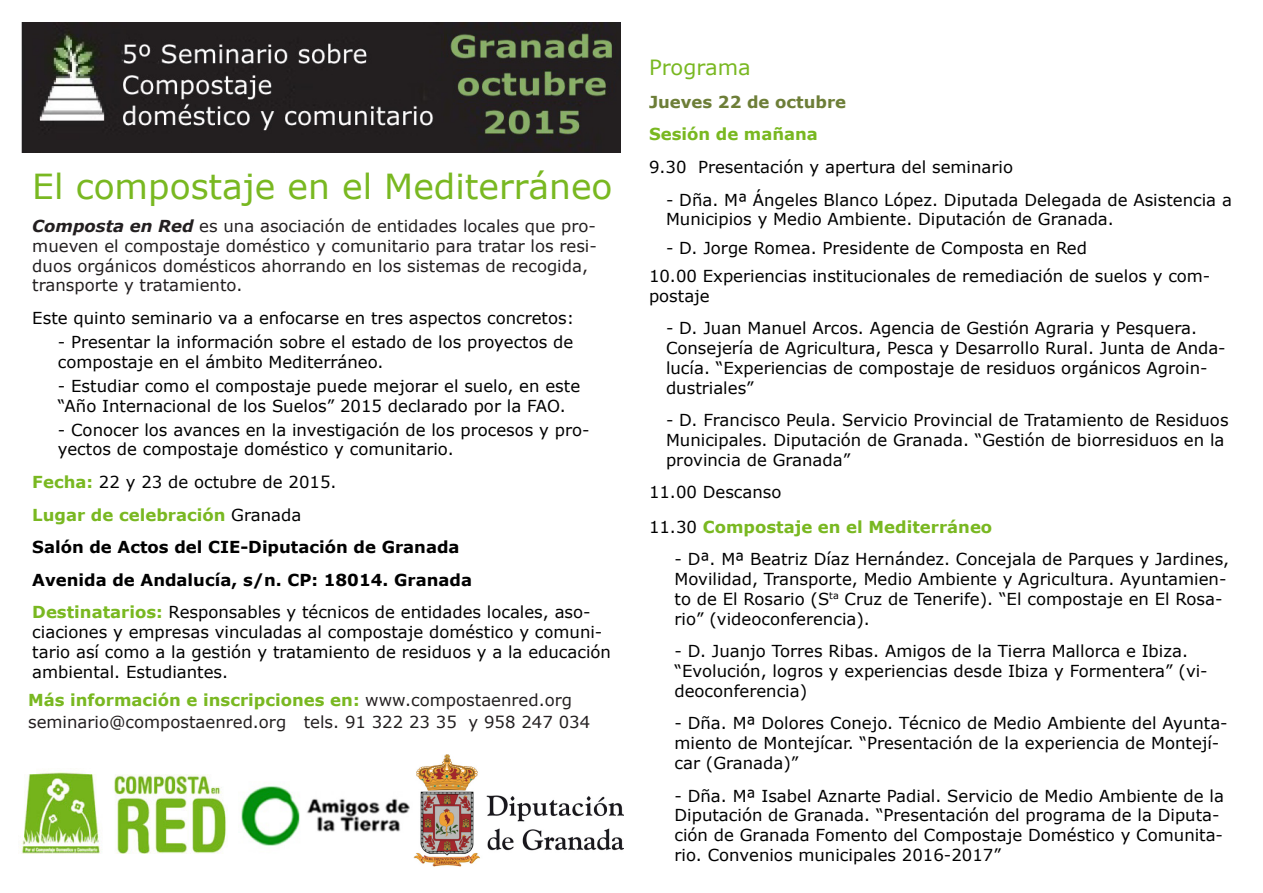
<style>
.page{position:relative;width:1263px;height:893px;background:#fff}
.page>*{position:absolute;margin:0;border:0;box-sizing:border-box;transform-origin:0 0}
.t1{font:34.5px "Verdana";color:#79b821}
.t2{font:21px "Verdana";color:#79b821}
.t3{font:16.5px/19.8px "Verdana";color:#000}
.t4{font:16.5px/19.8px "Verdana";color:#231f20}
.t5{font:700 16.5px "Verdana";color:#79b821}
.t6{font:700 16.5px "Verdana";color:#000}
.t7{font:700 16.5px "Verdana";color:#6d7e38}
.s1{font-weight:700;font-style:italic}
.s2{font-weight:700;color:#79b821}
.s3{font-weight:400;color:#000}
.s4{font-weight:400;color:#231f20}
</style>
<div class="page">
<img style="left:19px;top:772px;width:209px;height:82px">
<img style="left:241px;top:786px;width:173px;height:72px">
<img style="left:414px;top:754px;width:209px;height:113px">
<img style="left:21px;top:22px;width:600px;height:130px">
<p class="t1" style="left:32px;top:163px;width:582px">El compostaje en el Mediterráneo</p>
<p class="t4" style="left:32px;top:216px;width:566px"><span class="s1">Composta en Red</span> es una asociación de entidades locales que pro&shy;mueven el compostaje doméstico y comunitario para tratar los resi&shy;duos orgánicos domésticos ahorrando en los sistemas de recogida, transporte y tratamiento.</p>
<p class="t3" style="left:32px;top:308px;width:543px">Este quinto seminario va a enfocarse en tres aspectos concretos:</p>
<p class="t3" style="left:58px;top:332px;width:517px">- Presentar la información sobre el estado de los proyectos de compostaje en el ámbito Mediterráneo.</p>
<p class="t3" style="left:58px;top:376px;width:524px">- Estudiar como el compostaje puede mejorar el suelo, en este “Año Internacional de los Suelos” 2015 declarado por la FAO.</p>
<p class="t3" style="left:58px;top:420px;width:533px">- Conocer los avances en la investigación de los procesos y pro&shy;yectos de compostaje doméstico y comunitario.</p>
<p class="t3" style="left:32px;top:472px;width:306px"><span class="s2">Fecha:</span> 22 y 23 de octubre de 2015.</p>
<p class="t5" style="left:32px;top:503px;width:270px">Lugar de celebración <span class="s3">Granada</span></p>
<p class="t6" style="left:32px;top:535px;width:429px">Salón de Actos del CIE-Diputación de Granada</p>
<p class="t6" style="left:32px;top:568px;width:441px">Avenida de Andalucía, s/n. CP: 18014. Granada</p>
<p class="t3" style="left:32px;top:602px;width:580px"><span class="s2">Destinatarios:</span> Responsables y técnicos de entidades locales, aso&shy;ciaciones y empresas vinculadas al compostaje doméstico y comuni&shy;tario así como a la gestión y tratamiento de residuos y a la educación ambiental. Estudiantes.</p>
<p class="t5" style="left:28px;top:688px;width:545px">Más información e inscripciones en: <span class="s4">www.compostaenred.org</span></p>
<p class="t4" style="left:28px;top:712px;width:564px">seminario@compostaenred.org tels. 91 322 23 35 y 958 247 034</p>
<p class="t2" style="left:649px;top:53px;width:103px">Programa</p>
<p class="t7" style="left:649px;top:90px;width:199px">Jueves 22 de octubre</p>
<p class="t5" style="left:649px;top:123px;width:170px">Sesión de mañana</p>
<p class="t3" style="left:649px;top:157px;width:365px">9.30 Presentación y apertura del seminario</p>
<p class="t3" style="left:666px;top:189px;width:567px">- Dña. Mª Ángeles Blanco López. Diputada Delegada de Asistencia a<br>Municipios y Medio Ambiente. Diputación de Granada.</p>
<p class="t3" style="left:666px;top:238px;width:423px">- D. Jorge Romea. Presidente de Composta en Red</p>
<p class="t3" style="left:649px;top:266px;width:563px">10.00 Experiencias institucionales de remediación de suelos y com&shy;postaje</p>
<p class="t3" style="left:666px;top:318px;width:561px">- D. Juan Manuel Arcos. Agencia de Gestión Agraria y Pesquera.<br>Consejería de Agricultura, Pesca y Desarrollo Rural. Junta de Anda&shy;lucía. “Experiencias de compostaje de residuos orgánicos Agroin&shy;dustriales”</p>
<p class="t3" style="left:666px;top:410px;width:564px">- D. Francisco Peula. Servicio Provincial de Tratamiento de Residuos<br>Municipales. Diputación de Granada. “Gestión de biorresiduos en la provincia de Granada”</p>
<p class="t3" style="left:649px;top:482px;width:134px">11.00 Descanso</p>
<p class="t5" style="left:649px;top:515px;width:345px"><span class="s3">11.30</span> Compostaje en el Mediterráneo</p>
<p class="t3" style="left:674px;top:549px;width:556px">- Dª. Mª Beatriz Díaz Hernández. Concejala de Parques y Jardines, Movilidad, Transporte, Medio Ambiente y Agricultura. Ayuntamien&shy;to de El Rosario (S<sup>ta</sup> Cruz de Tenerife). “El compostaje en El Rosa&shy;rio” (videoconferencia).</p>
<p class="t3" style="left:674px;top:641px;width:535px">- D. Juanjo Torres Ribas. Amigos de la Tierra Mallorca e Ibiza. “Evolución, logros y experiencias desde Ibiza y Formentera” (vi&shy;deoconferencia)</p>
<p class="t3" style="left:674px;top:713px;width:555px">- Dña. Mª Dolores Conejo. Técnico de Medio Ambiente del Ayunta&shy;miento de Montejícar. “Presentación de la experiencia de Montejí&shy;car (Granada)”</p>
<p class="t3" style="left:674px;top:785px;width:551px">- Dña. Mª Isabel Aznarte Padial. Servicio de Medio Ambiente de la Diputación de Granada. “Presentación del programa de la Diputa&shy;ción de Granada Fomento del Compostaje Doméstico y Comunita&shy;rio. Convenios municipales 2016-2017”</p>
</div>
